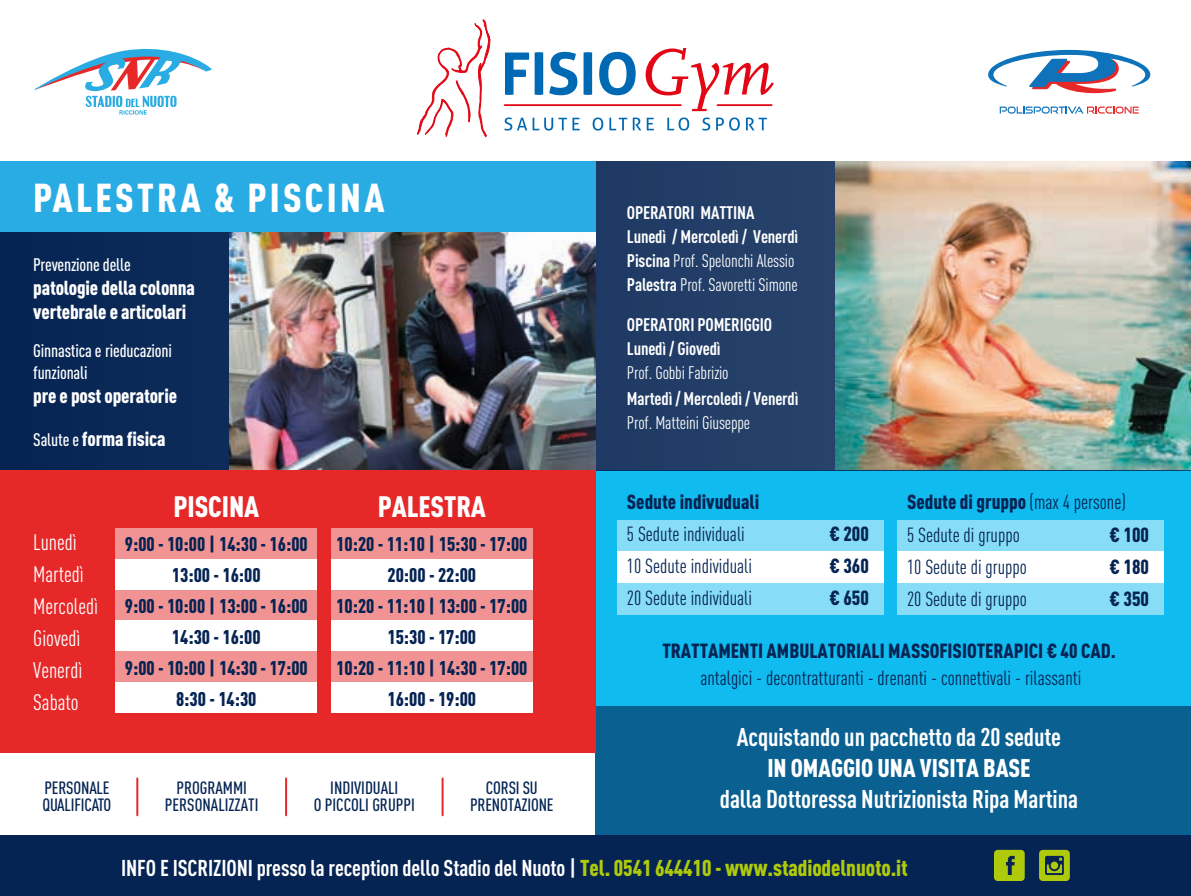
<style>
.page{position:relative;width:1191px;height:896px;background:#fff}
.page>*{position:absolute;margin:0;border:0;box-sizing:border-box;transform-origin:0 0}
.t1{font:900 condensed 39.8px "DIN Pro";letter-spacing:.08em;color:#fff}
.t2{font:900 condensed 29.2px "DIN Pro";letter-spacing:-.005em;color:#fff}
.t3{font:700 condensed 25.4px "DIN Pro";letter-spacing:-.005em;color:#fff}
.t4{font:900 condensed 25.4px "DIN Pro";letter-spacing:-.005em;color:#fff}
.t5{font:700 condensed 22.6px "DIN Pro";letter-spacing:-.005em;color:#fff}
.t6{font:condensed 22.2px/32px "DIN Pro";color:#fff}
.t7{font:condensed 20.2px/32px "DIN Pro";color:#052453}
.t8{font:900 condensed 20.2px/32px "DIN Pro";color:#052453;text-align:justify}
.t9{font:900 condensed 20px/24px "DIN Pro";letter-spacing:-.01em;color:#fff}
.t10{font:900 condensed 19.6px/31px "DIN Pro";color:#052453;text-align:center}
.t11{font:700 condensed 18px/24px "DIN Pro";letter-spacing:-.01em;color:#fff}
.t12{font:500 condensed 18px/21.6px "DIN Pro";letter-spacing:-.01em;color:#fff}
.t13{font:condensed 18px "DIN Pro";letter-spacing:-.01em;color:#fff}
.t14{font:500 condensed 17.6px/17.6px "DIN Pro";color:#052453;text-align:center}
.s1{font-weight:500;font-size:18px}
.s2{font-weight:400}
.s3{font-weight:900;color:#afca0b}
</style>
<div class="page">
<div style="left:595px;top:470px;width:596px;height:366px;background:#10bbef"></div>
<div style="left:595px;top:706px;width:596px;height:130px;background:#096091"></div>
<svg style="left:0;top:161px;width:836px;height:309px;background:#17345f"></svg>
<img style="left:229px;top:232px;width:366px;height:238px">
<div style="left:0;top:161px;width:596px;height:71px;background:#29ace3"></div>
<svg style="left:505px;top:52px;width:130px;height:43px"></svg>
<svg style="left:417px;top:19px;width:74px;height:119px"></svg>
<svg style="left:645px;top:48px;width:129px;height:63px"></svg>
<svg style="left:504px;top:117px;width:263px;height:14px"></svg>
<hr style="left:504px;top:104px;width:177px;height:2px;background:#e30614">
<hr style="left:717px;top:104px;width:54px;height:2px;background:#e30614">
<div style="left:0;top:470px;width:595px;height:283px;background:#e62829"></div>
<div style="left:116px;top:589px;width:201px;height:31px;background:#f29393"></div>
<div style="left:116px;top:559px;width:201px;height:30px;background:#fff"></div>
<div style="left:116px;top:620px;width:201px;height:31px;background:#fff"></div>
<div style="left:116px;top:682px;width:201px;height:31px;background:#fff"></div>
<div style="left:116px;top:651px;width:201px;height:31px;background:#f29393"></div>
<div style="left:116px;top:528px;width:201px;height:31px;background:#f29393"></div>
<div style="left:331px;top:589px;width:201px;height:31px;background:#f29393"></div>
<div style="left:331px;top:559px;width:201px;height:30px;background:#fff"></div>
<div style="left:331px;top:620px;width:201px;height:31px;background:#fff"></div>
<div style="left:331px;top:682px;width:201px;height:31px;background:#fff"></div>
<div style="left:331px;top:651px;width:201px;height:31px;background:#f29393"></div>
<div style="left:331px;top:528px;width:201px;height:31px;background:#f29393"></div>
<hr style="left:136px;top:778px;width:2px;height:37px;background:#e62829">
<hr style="left:285px;top:778px;width:2px;height:37px;background:#e62829">
<hr style="left:441px;top:778px;width:2px;height:37px;background:#e62829">
<div style="left:0;top:835px;width:1191px;height:61px;background:#052453"></div>
<div style="left:897px;top:520px;width:267px;height:31px;background:#87dcf6"></div>
<div style="left:897px;top:551px;width:267px;height:32px;background:#fff"></div>
<div style="left:897px;top:583px;width:267px;height:32px;background:#87dcf6"></div>
<div style="left:617px;top:520px;width:267px;height:31px;background:#87dcf6"></div>
<div style="left:617px;top:551px;width:267px;height:32px;background:#fff"></div>
<div style="left:617px;top:583px;width:267px;height:32px;background:#87dcf6"></div>
<svg style="left:1039px;top:850px;width:30px;height:31px"></svg>
<svg style="left:994px;top:850px;width:30px;height:31px"></svg>
<img style="left:836px;top:161px;width:355px;height:309px">
<svg style="left:999px;top:106px;width:139px;height:8px"></svg>
<svg style="left:988px;top:50px;width:162px;height:43px"></svg>
<svg style="left:35px;top:48px;width:177px;height:67px"></svg>
<h1 class="t1" style="left:33px;top:167px;width:353px">PALESTRA &amp; PISCINA</h1>
<p class="t12" style="left:33px;top:252px;width:99px">Prevenzione delle</p>
<p class="t9" style="left:33px;top:274px;width:163px">patologie della colonna vertebrale e articolari</p>
<p class="t12" style="left:33px;top:339px;width:140px">Ginnastica e rieducazioni funzionali</p>
<p class="t9" style="left:33px;top:373px;width:145px;line-height:43px">pre e post operatorie<br><span class="s1">Salute e</span> forma fisica</p>
<p class="t6" style="left:33px;top:524px;width:66px">Lunedì<br>Martedì<br>Mercoledì<br>Giovedì<br>Venerdì<br>Sabato</p>
<h2 class="t2" style="left:173px;top:484px;width:87px">PISCINA</h2>
<p class="t10" style="left:125px;top:527px;width:184px">9:00 - 10:00 | 14:30 - 16:00<br>13:00 - 16:00<br>9:00 - 10:00 | 13:00 - 16:00<br>14:30 - 16:00<br>9:00 - 10:00 | 14:30 - 17:00<br>8:30 - 14:30</p>
<h2 class="t2" style="left:378px;top:484px;width:110px">PALESTRA</h2>
<p class="t10" style="left:336px;top:527px;width:193px">10:20 - 11:10 | 15:30 - 17:00<br>20:00 - 22:00<br>10:20 - 11:10 | 13:00 - 17:00<br>15:30 - 17:00<br>10:20 - 11:10 | 14:30 - 17:00<br>16:00 - 19:00</p>
<p class="t14" style="left:43px;top:777px;width:70px;text-align:left">PERSONALE<br>QUALIFICATO</p>
<p class="t14" style="left:165px;top:777px;width:95px">PROGRAMMI<br>PERSONALIZZATI</p>
<p class="t14" style="left:314px;top:777px;width:103px">INDIVIDUALI<br>O PICCOLI GRUPPI</p>
<p class="t14" style="left:470px;top:777px;width:85px">CORSI SU<br>PRENOTAZIONE</p>
<p class="t11" style="left:627px;top:199px;width:173px">OPERATORI MATTINA<br>Lunedì / Mercoledì / Venerdì<br>Piscina <span class="s2">Prof. Spelonchi Alessio<br></span>Palestra <span class="s2">Prof. Savoretti Simone</span></p>
<p class="t11" style="left:627px;top:311px;width:147px">OPERATORI POMERIGGIO<br>Lunedì / Giovedì</p>
<p class="t13" style="left:627px;top:359px;width:103px">Prof. Gobbi Fabrizio</p>
<p class="t11" style="left:627px;top:385px;width:173px">Martedì / Mercoledì / Venerdì</p>
<p class="t13" style="left:627px;top:409px;width:125px">Prof. Matteini Giuseppe</p>
<p class="t8" style="left:627px;top:484px;width:134px">Sedute indivuduali</p>
<p class="t7" style="left:627px;top:516px;width:127px">5 Sedute individuali<br>10 Sedute individuali<br>20 Sedute individuali</p>
<p class="t8" style="left:829px;top:516px;width:41px">€ 200 € 360 € 650</p>
<p class="t8" style="left:907px;top:484px;width:220px">Sedute di gruppo <span class="s2">(max 4 persone)</span></p>
<p class="t7" style="left:907px;top:517px;width:121px">5 Sedute di gruppo<br>10 Sedute di gruppo<br>20 Sedute di gruppo</p>
<p class="t8" style="left:1109px;top:516px;width:41px">€ 100 € 180 € 350</p>
<p class="t8" style="left:662px;top:633px;width:455px">TRATTAMENTI AMBULATORIALI MASSOFISIOTERAPICI € 40 CAD.</p>
<p class="t7" style="left:700px;top:660px;width:382px">antalgici - decontratturanti - drenanti - connettivali - rilassanti</p>
<p class="t3" style="left:737px;top:718px;width:326px">Acquistando un pacchetto da 20 sedute</p>
<p class="t4" style="left:767px;top:748px;width:265px">IN OMAGGIO UNA VISITA BASE</p>
<p class="t3" style="left:720px;top:779px;width:359px">dalla Dottoressa Nutrizionista Ripa Martina</p>
<p class="t5" style="left:121px;top:850px;width:788px">INFO E ISCRIZIONI presso la reception dello Stadio del Nuoto | <span class="s3">Tel. 0541 644410 - www.stadiodelnuoto.it</span></p>
</div>
